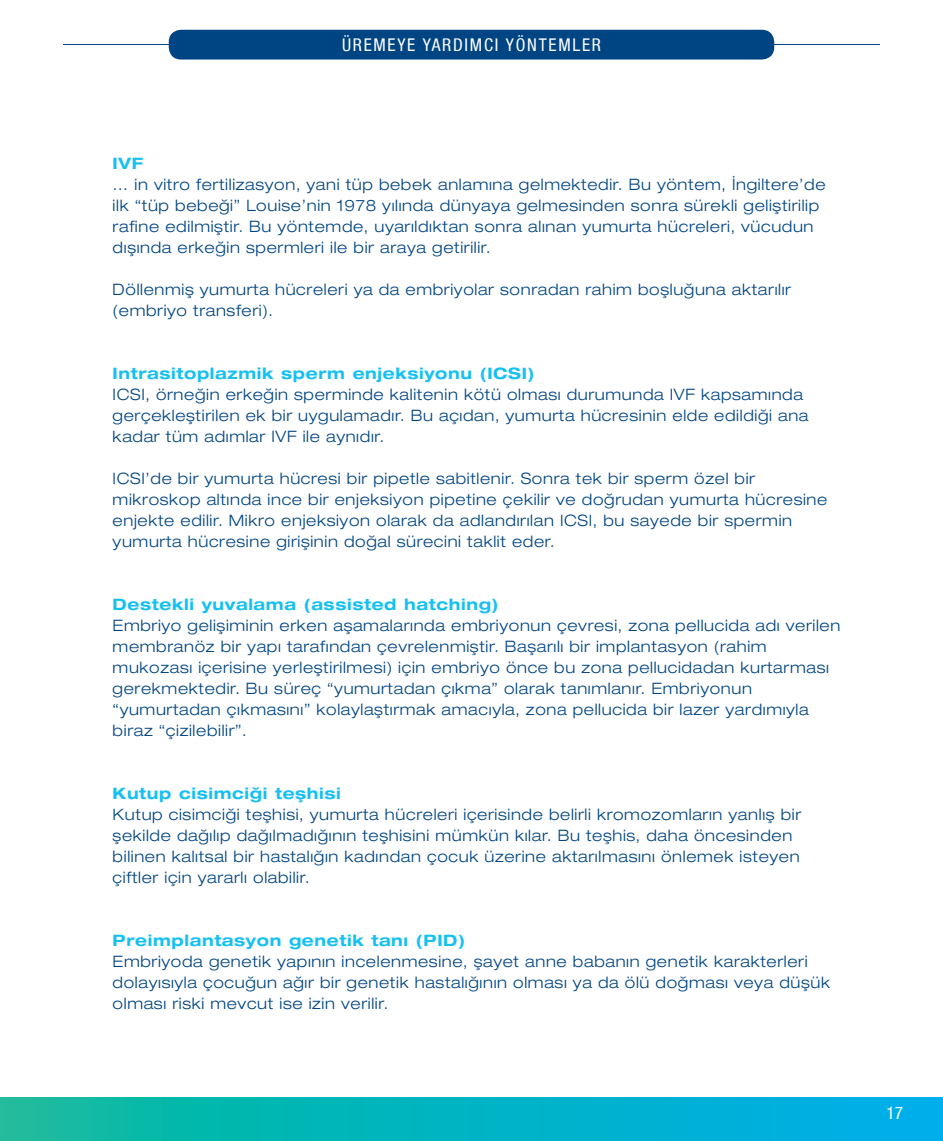
<style>
.page{position:relative;width:943px;height:1141px;background:#fff}
.page>*{position:absolute;margin:0;border:0;box-sizing:border-box;transform-origin:0 0}
.t1{font:condensed 17.5px "Helvetica Neue LT Com";letter-spacing:.1em;color:#fff}
.Copy_EZ10{font:300 expanded 15.75px/21px "Helvetica Neue LT Pro";letter-spacing:.04em;color:#004583}
.Copy_EZ10-2{font:700 expanded 15.75px "Helvetica Neue LT Pro";letter-spacing:.04em;color:#15c0f2}
</style>
<div class="page">
<svg style="left:0;top:1098px;width:943px;height:43px;background:#03b3c3"></svg>
<hr style="left:63px;top:44px;width:817px;height:1px;background:#004583">
<div style="left:169px;top:30px;width:605px;height:30px;background:#004583;border-radius:12px"></div>
<p class="t1" style="left:342px;top:34px;width:260px">ÜREMEYE YARDIMCI YÖNTEMLER</p>
<p class="Copy_EZ10-2" style="left:113px;top:154px;width:32px">IVF</p>
<p class="Copy_EZ10" style="left:113px;top:174px;width:714px">… in vitro fertilizasyon, yani tüp bebek anlamına gelmektedir. Bu yöntem, İngiltere’de ilk “tüp bebeği” Louise’nin 1978 yılında dünyaya gelmesinden sonra sürekli geliştirilip rafine edilmiştir. Bu yöntemde, uyarıldıktan sonra alınan yumurta hücreleri, vücudun dışında erkeğin spermleri ile bir araya getirilir.</p>
<p class="Copy_EZ10" style="left:113px;top:279px;width:680px">Döllenmiş yumurta hücreleri ya da embriyolar sonradan rahim boşluğuna aktarılır (embriyo transferi).</p>
<p class="Copy_EZ10-2" style="left:113px;top:364px;width:423px">Intrasitoplazmik sperm enjeksiyonu (ICSI)</p>
<p class="Copy_EZ10" style="left:113px;top:384px;width:697px">ICSI, örneğin erkeğin sperminde kalitenin kötü olması durumunda IVF kapsamında gerçekleştirilen ek bir uygulamadır. Bu açıdan, yumurta hücresinin elde edildiği ana kadar tüm adımlar IVF ile aynıdır.</p>
<p class="Copy_EZ10" style="left:113px;top:468px;width:716px">ICSI’de bir yumurta hücresi bir pipetle sabitlenir. Sonra tek bir sperm özel bir mikroskop altında ince bir enjeksiyon pipetine çekilir ve doğrudan yumurta hücresine enjekte edilir. Mikro enjeksiyon olarak da adlandırılan ICSI, bu sayede bir spermin yumurta hücresine girişinin doğal sürecini taklit eder.</p>
<p class="Copy_EZ10-2" style="left:113px;top:595px;width:387px">Destekli yuvalama (assisted hatching)</p>
<p class="Copy_EZ10" style="left:113px;top:615px;width:729px">Embriyo gelişiminin erken aşamalarında embriyonun çevresi, zona pellucida adı verilen membranöz bir yapı tarafından çevrelenmiştir. Başarılı bir implantasyon (rahim mukozası içerisine yerleştirilmesi) için embriyo önce bu zona pellucidadan kurtarması gerekmektedir. Bu süreç “yumurtadan çıkma” olarak tanımlanır. Embriyonun “yumurtadan çıkmasını” kolaylaştırmak amacıyla, zona pellucida bir lazer yardımıyla biraz “çizilebilir”.</p>
<p class="Copy_EZ10-2" style="left:113px;top:784px;width:230px">Kutup cisimciği teşhisi</p>
<p class="Copy_EZ10" style="left:113px;top:804px;width:690px">Kutup cisimciği teşhisi, yumurta hücreleri içerisinde belirli kromozomların yanlış bir şekilde dağılıp dağılmadığının teşhisini mümkün kılar. Bu teşhis, daha öncesinden bilinen kalıtsal bir hastalığın kadından çocuk üzerine aktarılmasını önlemek isteyen çiftler için yararlı olabilir.</p>
<p class="Copy_EZ10-2" style="left:113px;top:931px;width:354px">Preimplantasyon genetik tanı (PID)</p>
<p class="Copy_EZ10" style="left:113px;top:951px;width:719px">Embriyoda genetik yapının incelenmesine, şayet anne babanın genetik karakterleri dolayısıyla çocuğun ağır bir genetik hastalığının olması ya da ölü doğması veya düşük olması riski mevcut ise izin verilir.</p>
<p class="t1" style="left:886px;top:1102px;width:18px">17</p>
</div>
